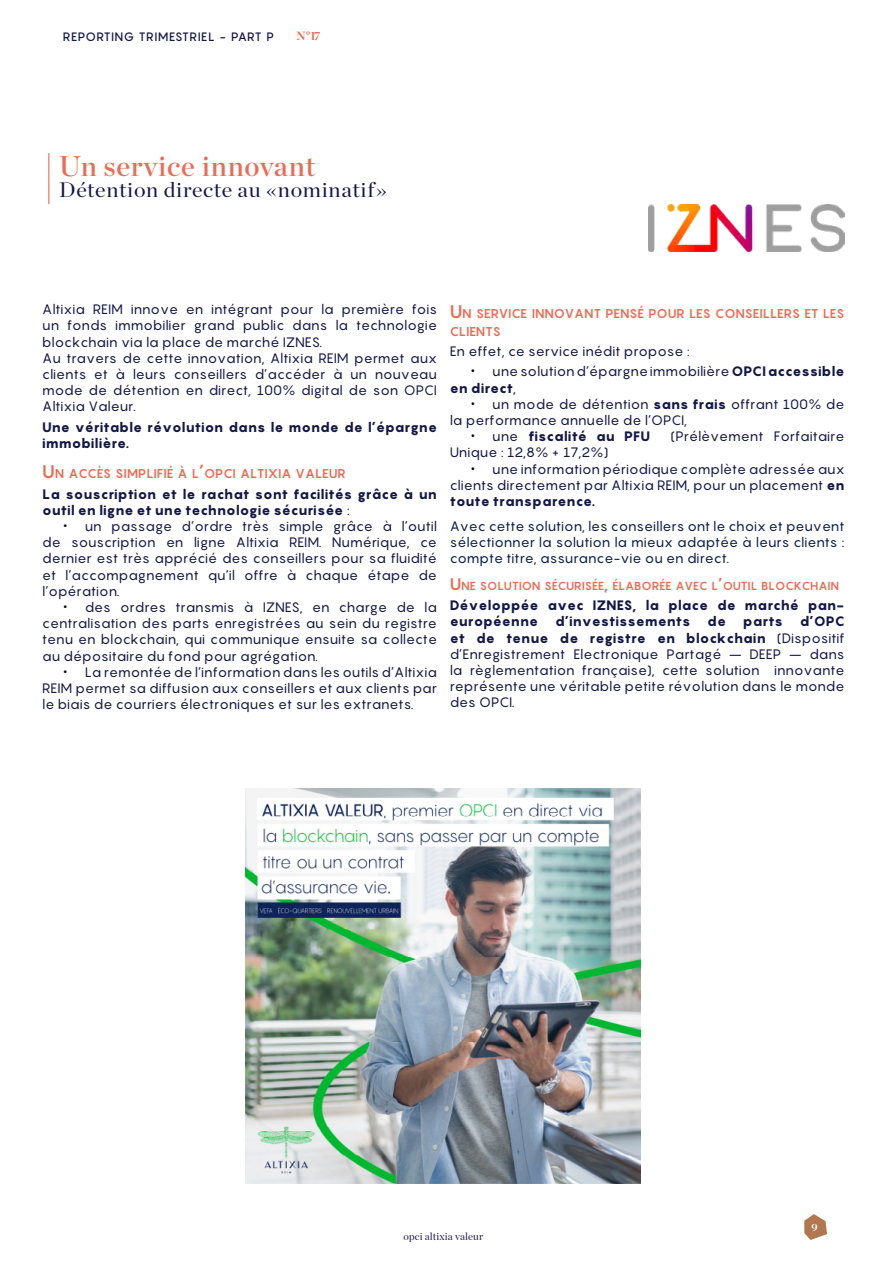
<style>
.page{position:relative;width:893px;height:1263px;background:#fff}
.page>*{position:absolute;margin:0;border:0;box-sizing:border-box;transform-origin:0 0}
.t1{font:28.5px "Chronicle Display Semi";letter-spacing:.025em;color:#ed6a53}
.t2{font:21px "Chronicle Display";letter-spacing:.03em;color:#121746;scale:1.05 1}
.t3{font:13.5px/16.2px "Pangram";color:#121746;text-align:justify}
.t4{font:800 13.5px/16.2px "Pangram";color:#121746}
.t5{font:13.5px/16.2px "Pangram";color:#071d49;text-align:justify}
.t6{font:700 12.6px/18px "Pangram";color:#ed6a53}
.t7{font:500 12px "Pangram";letter-spacing:.035em;color:#121746}
.t8{font:700 12px "Chronicle Display";color:#ed6a53}
.t9{font:700 11.55px "Pangram";color:#ed6a53}
.t10{font:10.5px "Chronicle Display";letter-spacing:.01em;color:#121746}
.t11{font:700 10.5px "Chronicle Display";color:#fff}
.s1{font-size:18px}
.s2{font-weight:400}
.s3{font-size:18px;color:#000}
.s4{font-weight:800}
.s5{font-weight:400;font-size:18px;color:#000}
.s6{font-size:16.5px}
</style>
<div class="page">
<svg style="left:804px;top:1214px;width:23px;height:26px"></svg>
<img style="left:246px;top:788px;width:395px;height:395px">
<img style="left:649px;top:204px;width:195px;height:47px">
<hr style="left:48px;top:153px;width:1px;height:51px;background:#ed6a53">
<p class="t7" style="left:63px;top:29px;width:213px">REPORTING TRIMESTRIEL - PART P</p>
<p class="t8" style="left:296px;top:26px;width:28px">N°16</p>
<p class="t8" style="left:314px;top:27px;width:8px">7</p>
<h1 class="t1" style="left:59px;top:144px;width:258px">Un service innovant</h1>
<h2 class="t2" style="left:59px;top:173px;width:314px">Détention directe au «nominatif»</h2>
<p class="t3" style="left:42px;top:301px;width:396px;text-align:left">Altixia REIM innove en intégrant pour la première fois un fonds immobilier grand public dans la technologie blockchain via la place de marché IZNES.<br>Au travers de cette innovation, Altixia REIM permet aux clients et à leurs conseillers d’accéder à un nouveau mode de détention en direct, 100% digital de son OPCI Altixia Valeur.</p>
<p class="t4" style="left:42px;top:419px;width:396px">Une véritable révolution dans le monde de l’épargne immobilière.</p>
<p class="t6" style="left:42px;top:464px;width:305px"><span class="s1">U</span>N ACCÈS SIMPLIFIÉ À L<span class="s1">’</span>OPCI ALTIXIA VALEUR</p>
<p class="t4" style="left:42px;top:486px;width:396px">La souscription et le rachat sont facilités grâce à un outil en ligne et une technologie sécurisée <span class="s2">:</span></p>
<p class="t3" style="left:42px;top:518px;width:396px;text-indent:21px"><span class="s3">•</span> un passage d’ordre très simple grâce à l’outil de souscription en ligne Altixia REIM. Numérique, ce dernier est très apprécié des conseillers pour sa fluidité et l’accompagnement qu’il offre à chaque étape de l’opération.</p>
<p class="t3" style="left:42px;top:599px;width:396px;text-indent:21px"><span class="s3">•</span> des ordres transmis à IZNES, en charge de la centralisation des parts enregistrées au sein du registre tenu en blockchain, qui communique ensuite sa collecte au dépositaire du fond pour agrégation.</p>
<p class="t3" style="left:42px;top:664px;width:396px;text-indent:21px"><span class="s3">•</span> La remontée de l’information dans les outils d’Altixia REIM permet sa diffusion aux conseillers et aux clients par le biais de courriers électroniques et sur les extranets.</p>
<p class="t6" style="left:450px;top:304px;width:396px"><span class="s1">U</span>N SERVICE INNOVANT PENSÉ POUR LES CONSEILLERS ET LES<br>CLIENTS</p>
<p class="t3" style="left:450px;top:343px;width:242px">En effet, ce service inédit propose :</p>
<p class="t3" style="left:450px;top:363px;width:396px;text-indent:21px"><span class="s3">•</span> une solution d’épargne immobilière <span class="s4">OPCI accessible en direct</span>,</p>
<p class="t3" style="left:450px;top:396px;width:396px;text-indent:21px"><span class="s3">•</span> un mode de détention <span class="s4">sans frais</span> offrant 100% de la performance annuelle de l’OPCI,</p>
<p class="t4" style="left:471px;top:428px;width:180px"><span class="s5">•</span> <span class="s2">une</span> fiscalité au PFU</p>
<p class="t3" style="left:671px;top:428px;width:175px">(Prélèvement Forfaitaire</p>
<p class="t3" style="left:450px;top:444px;width:160px">Unique : 12,8% + 17,2%)</p>
<p class="t3" style="left:450px;top:460px;width:396px;text-indent:21px"><span class="s3">•</span> une information périodique complète adressée aux clients directement par Altixia REIM, pour un placement <span class="s4">en toute transparence.</span></p>
<p class="t5" style="left:450px;top:518px;width:396px">Avec cette solution, les conseillers ont le choix et peuvent sélectionner la solution la mieux adaptée à leurs clients : compte titre, assurance-vie ou en direct.</p>
<p class="t9" style="left:450px;top:578px;width:391px"><span class="s6">U</span>NE SOLUTION SÉCURISÉE<span class="s6">,</span> ÉLABORÉE AVEC L<span class="s6">’</span>OUTIL BLOCKCHAIN</p>
<p class="t4" style="left:450px;top:597px;width:396px">Développée avec IZNES, la place de marché pan&shy;européenne</p>
<p class="t3" style="left:450px;top:613px;width:396px;text-indent:350px"><span class="s4">d’OPC et de tenue de registre en blockchain</span> (Dispositif d’Enregistrement Electronique Partagé – DEEP – dans la règlementation française), cette solution innovante représente une véritable petite révolution dans le monde des OPCI.</p>
<p class="t4" style="left:555px;top:613px;width:137px">d’investissements</p>
<p class="t4" style="left:707px;top:613px;width:20px">de</p>
<p class="t4" style="left:743px;top:613px;width:41px">parts</p>
<p class="t10" style="left:404px;top:1228px;width:81px">opci altixia valeur</p>
<p class="t11" style="left:812px;top:1218px;width:8px">9</p>
</div>
